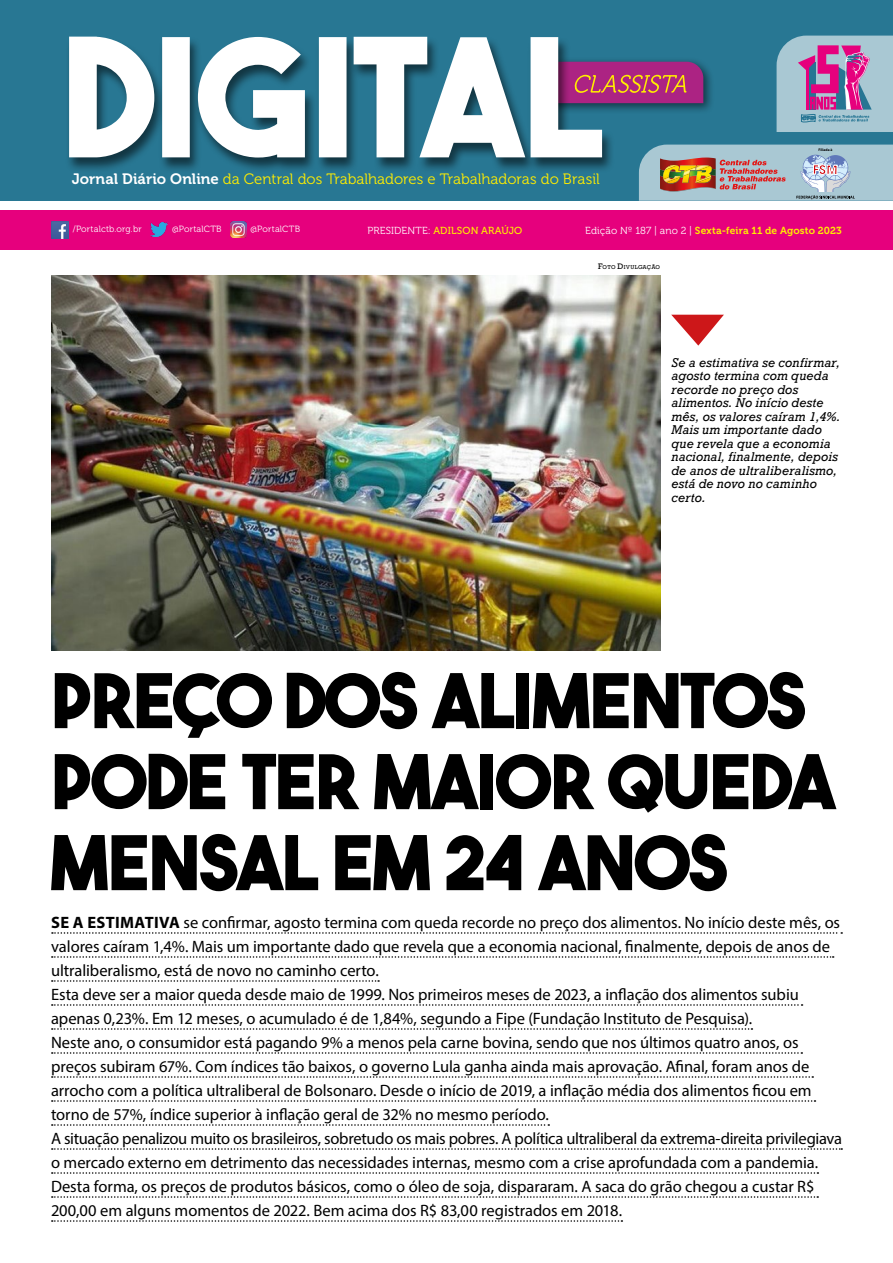
<style>
.page{position:relative;width:893px;height:1263px;background:#fff}
.page>*{position:absolute;margin:0;border:0;box-sizing:border-box;transform-origin:0 0}
.t1{font:75px/81px "The Bold Font";letter-spacing:-.025em;color:#000}
.t2{font:16.5px/24px "Myriad Pro";letter-spacing:-.005em;color:#000}
.t3{font:15px "Museo 300";color:#ffed00}
.t4{font:italic 12px/13.5px "Rockwell";letter-spacing:.01em;color:#000}
.t5{font:10.2px "Museo 700";letter-spacing:.015em;color:#ffed00}
.t6{font:10.2px "Museo 500";letter-spacing:.01em;color:#ffed00}
.t7{font:9px "Museo 300";letter-spacing:.02em;color:#fff}
.t8{font:5.25px "Rockwell";letter-spacing:.04em;color:#000}
.t9{font:700 3.75px "Myriad Pro";color:#000}
.s1{font-family:"Museo 700";color:#fff}
.s2{font-family:"Museo 300";color:#fff}
.s3{font-size:7.5px}
.s4{font-weight:700}
</style>
<div class="page">
<div style="left:0;top:0;width:893px;height:200px;background:#287793"></div>
<div style="left:537px;top:57px;width:177px;height:57px;background:#000;opacity:.75"></div>
<div style="left:0;top:210px;width:893px;height:39px;background:#e6007d"></div>
<svg style="left:777px;top:36px;width:116px;height:96px;background:#a89bbd"></svg>
<svg style="left:639px;top:145px;width:254px;height:56px;background:#abb1b5"></svg>
<img style="left:696px;top:176px;width:15px;height:7px">
<div style="left:65px;top:36px;width:550px;height:137px;background:#000;opacity:.55"></div>
<svg style="left:69px;top:37px;width:533px;height:121px;fill:#fff"></svg>
<svg style="left:543px;top:62px;width:160px;height:41px;background:#b64781"></svg>
<img style="left:51px;top:222px;width:17px;height:17px">
<img style="left:150px;top:223px;width:18px;height:14px">
<img style="left:230px;top:221px;width:17px;height:16px">
<svg style="left:671px;top:315px;width:53px;height:31px"></svg>
<svg style="left:52px;top:932px;width:790px;height:2px"></svg>
<svg style="left:52px;top:956px;width:782px;height:2px"></svg>
<svg style="left:52px;top:980px;width:327px;height:2px"></svg>
<svg style="left:52px;top:1004px;width:751px;height:2px"></svg>
<svg style="left:52px;top:1028px;width:700px;height:2px"></svg>
<svg style="left:52px;top:1052px;width:750px;height:2px"></svg>
<svg style="left:52px;top:1076px;width:761px;height:2px"></svg>
<svg style="left:52px;top:1100px;width:763px;height:2px"></svg>
<svg style="left:52px;top:1124px;width:497px;height:2px"></svg>
<svg style="left:52px;top:1148px;width:790px;height:2px"></svg>
<svg style="left:52px;top:1172px;width:766px;height:2px"></svg>
<svg style="left:52px;top:1196px;width:766px;height:2px"></svg>
<svg style="left:52px;top:1220px;width:570px;height:2px"></svg>
<img style="left:51px;top:275px;width:609px;height:375px">
<p class="t3" style="left:72px;top:170px;width:529px"><span class="s1">Jornal Diário Online</span> da Central dos Trabalhadores e Trabalhadoras do Brasil</p>
<p class="t9" style="left:819px;top:148px;width:15px">Filiada à</p>
<p class="t7" style="left:73px;top:224px;width:70px">/Portalctb.org.br</p>
<p class="t7" style="left:172px;top:224px;width:51px">@PortalCTB</p>
<p class="t7" style="left:251px;top:224px;width:51px">@PortalCTB</p>
<p class="t6" style="left:367px;top:225px;width:156px"><span class="s2">PRESIDENTE:</span> ADILSON ARAÚJO</p>
<p class="t5" style="left:585px;top:225px;width:258px"><span class="s2">Edição Nº 187 | ano 2 |</span> Sexta-feira 11 de Agosto 2023</p>
<p class="t8" style="left:598px;top:264px;width:63px"><span class="s3">F</span>OTO <span class="s3">D</span>IVULGAÇÃO</p>
<p class="t4" style="left:671px;top:356px;width:171px">Se a estimativa se confirmar, agosto termina com queda recorde no preço dos alimentos. No início deste mês, os valores caíram 1,4%.<br>Mais um importante dado que revela que a economia nacional, finalmente, depois de anos de ultraliberalismo, está de novo no caminho certo.</p>
<h1 class="t1" style="left:51px;top:659px;width:787px">PREÇO DOS ALIMENTOS<br>PODE TER MAIOR QUEDA<br>MENSAL EM 24 ANOS</h1>
<p class="t2" style="left:51px;top:910px;width:792px"><span class="s4">SE A ESTIMATIVA</span> se confirmar, agosto termina com queda recorde no preço dos alimentos. No início deste mês, os valores caíram 1,4%. Mais um importante dado que revela que a economia nacional, finalmente, depois de anos de ultraliberalismo, está de novo no caminho certo.<br>Esta deve ser a maior queda desde maio de 1999. Nos primeiros meses de 2023, a inflação dos alimentos subiu apenas 0,23%. Em 12 meses, o acumulado é de 1,84%, segundo a Fipe (Fundação Instituto de Pesquisa).<br>Neste ano, o consumidor está pagando 9% a menos pela carne bovina, sendo que nos últimos quatro anos, os preços subiram 67%. Com índices tão baixos, o governo Lula ganha ainda mais aprovação. Afinal, foram anos de arrocho com a política ultraliberal de Bolsonaro. Desde o início de 2019, a inflação média dos alimentos ficou em torno de 57%, índice superior à inflação geral de 32% no mesmo período.<br>A situação penalizou muito os brasileiros, sobretudo os mais pobres. A política ultraliberal da extrema-direita privilegiava o mercado externo em detrimento das necessidades internas, mesmo com a crise aprofundada com a pandemia.<br>Desta forma, os preços de produtos básicos, como o óleo de soja, dispararam. A saca do grão chegou a custar R$ 200,00 em alguns momentos de 2022. Bem acima dos R$ 83,00 registrados em 2018.</p>
</div>
